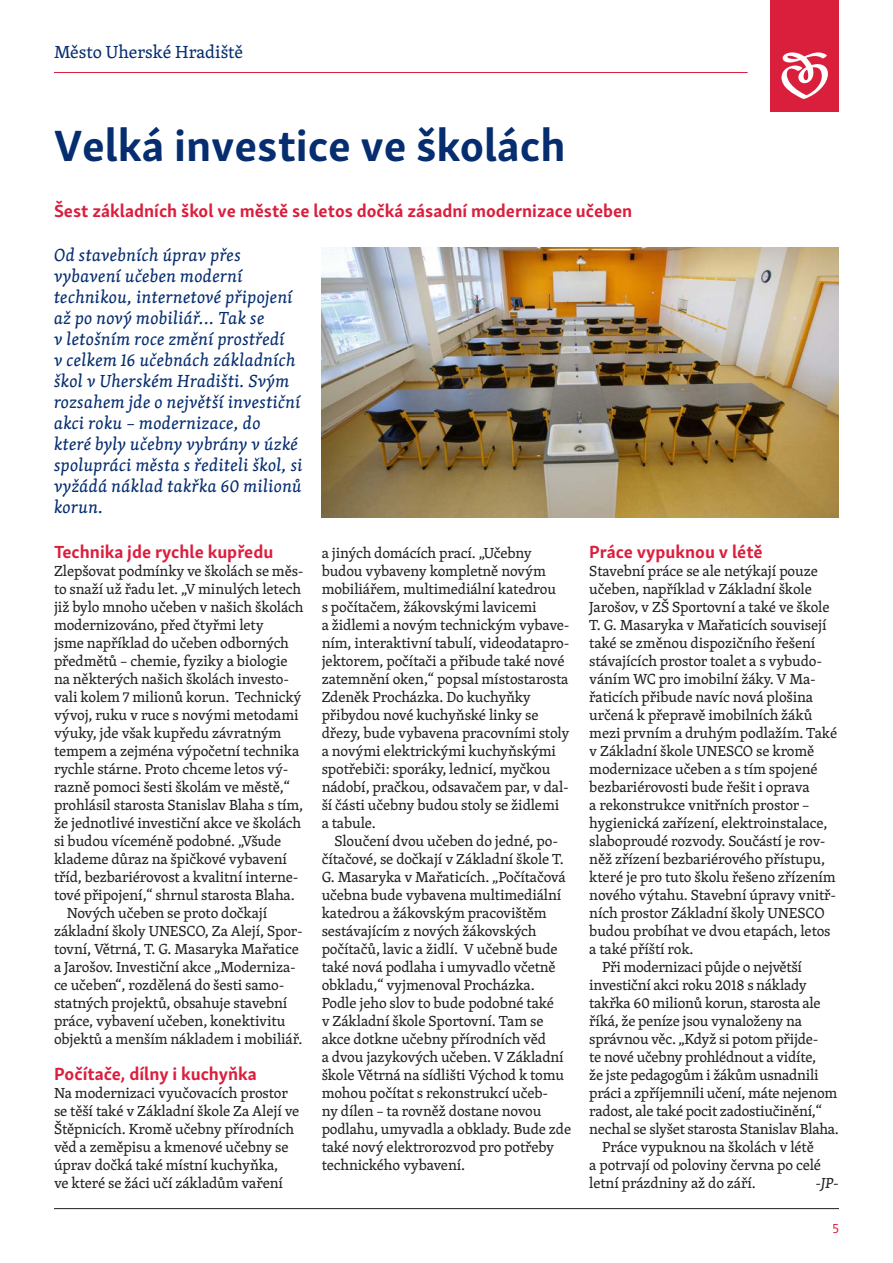
<style>
.page{position:relative;width:893px;height:1263px;background:#fff}
.page>*{position:absolute;margin:0;border:0;box-sizing:border-box;transform-origin:0 0}
.Nadpis{font:700 45px "Skolar Sans Latn";color:#052d6f}
.Zakladni_text{font:italic 18px/21px "Skolar Latin";letter-spacing:.025em;color:#052d6f}
.Podnadpis_červený{font:700 18px "Skolar Sans Latn";color:#da1f3d}
.Název_strany{font:18px "Skolar Latin";color:#052d6f}
.Zakladni_text-2{font:15px/18px "Skolar Latin";letter-spacing:-.01em;color:#231f20}
.Podnadpis_červený-2{font:15px/18px "Skolar Latin";letter-spacing:-.01em;color:#231f20}
.Zakladni_text-3{font:italic 15px "Skolar Latin";color:#231f20}
.t1{font:13.5px "Skolar Sans Latn";color:#da1f3d}
</style>
<div class="page">
<hr style="left:54px;top:72px;width:694px;height:1px;background:#da1f3d">
<div style="left:770px;top:0;width:69px;height:111px;background:#da1f3d"></div>
<hr style="left:54px;top:1208px;width:785px;height:1px;background:#231f20">
<svg style="left:781px;top:52px;width:47px;height:47px"></svg>
<img style="left:322px;top:247px;width:517px;height:270px">
<p class="Název_strany" style="left:54px;top:38px;width:191px">Město Uherské Hradiště</p>
<p class="Nadpis" style="left:54px;top:109px;width:513px">Velká investice ve školách</p>
<p class="Podnadpis_červený" style="left:54px;top:196px;width:580px">Šest základních škol ve městě se letos dočká zásadní modernizace učeben</p>
<p class="Zakladni_text" style="left:54px;top:244px;width:250px">Od stavebních úprav přes vybavení učeben moderní technikou, internetové připojení až po nový mobiliář... Tak se<br>v letošním roce změní prostředí<br>v celkem 16 učebnách základních škol v Uherském Hradišti. Svým rozsahem jde o největší investiční akci roku – modernizace, do<br>které byly učebny vybrány v úzké spolupráci města s řediteli škol, si vyžádá náklad takřka 60 milionů korun.</p>
<p class="Podnadpis_červený" style="left:54px;top:537px;width:221px">Technika jde rychle kupředu</p>
<p class="Podnadpis_červený-2" style="left:54px;top:562px;width:251px">Zlepšovat podmínky ve školách se měs&shy;to snaží už řadu let. „V minulých letech již bylo mnoho učeben v našich školách modernizováno, před čtyřmi lety<br>jsme například do učeben odborných předmětů – chemie, fyziky a biologie na některých našich školách investo&shy;vali kolem 7 milionů korun. Technický vývoj, ruku v ruce s novými metodami výuky, jde však kupředu závratným tempem a zejména výpočetní technika rychle stárne. Proto chceme letos vý&shy;razně pomoci šesti školám ve městě,“ prohlásil starosta Stanislav Blaha s tím, že jednotlivé investiční akce ve školách si budou víceméně podobné. „Všude klademe důraz na špičkové vybavení tříd, bezbariérovost a kvalitní interne&shy;tové připojení,“ shrnul starosta Blaha.</p>
<p class="Zakladni_text-2" style="left:54px;top:904px;width:250px;text-indent:13px">Nových učeben se proto dočkají základní školy UNESCO, Za Alejí, Spor&shy;tovní, Větrná, T. G. Masaryka Mařatice a Jarošov. Investiční akce „Moderniza&shy;ce učeben“, rozdělená do šesti samo&shy;statných projektů, obsahuje stavební práce, vybavení učeben, konektivitu objektů a menším nákladem i mobiliář.</p>
<p class="Podnadpis_červený" style="left:54px;top:1059px;width:204px">Počítače, dílny i kuchyňka</p>
<p class="Zakladni_text-2" style="left:54px;top:1084px;width:247px">Na modernizaci vyučovacích prostor se těší také v Základní škole Za Alejí ve Štěpnicích. Kromě učebny přírodních věd a zeměpisu a kmenové učebny se úprav dočká také místní kuchyňka,<br>ve které se žáci učí základům vaření</p>
<p class="Zakladni_text-2" style="left:322px;top:544px;width:249px">a jiných domácích prací. „Učebny budou vybaveny kompletně novým mobiliářem, multimediální katedrou<br>s počítačem, žákovskými lavicemi<br>a židlemi a novým technickým vybave&shy;ním, interaktivní tabulí, videodatapro&shy;jektorem, počítači a přibude také nové zatemnění oken,“ popsal místostarosta Zdeněk Procházka. Do kuchyňky přibydou nové kuchyňské linky se dřezy, bude vybavena pracovními stoly a novými elektrickými kuchyňskými spotřebiči: sporáky, lednicí, myčkou nádobí, pračkou, odsavačem par, v dal&shy;ší části učebny budou stoly se židlemi a tabule.</p>
<p class="Zakladni_text-2" style="left:322px;top:832px;width:251px;text-indent:13px">Sloučení dvou učeben do jedné, po&shy;čítačové, se dočkají v Základní škole T.<br>G. Masaryka v Mařaticích. „Počítačová učebna bude vybavena multimediální katedrou a žákovským pracovištěm sestávajícím z nových žákovských počítačů, lavic a židlí. V učebně bude také nová podlaha i umyvadlo včetně obkladu,“ vyjmenoval Procházka.<br>Podle jeho slov to bude podobné také<br>v Základní škole Sportovní. Tam se akce dotkne učebny přírodních věd<br>a dvou jazykových učeben. V Základní škole Větrná na sídlišti Východ k tomu mohou počítat s rekonstrukcí učeb-<br>ny dílen – ta rovněž dostane novou podlahu, umyvadla a obklady. Bude zde také nový elektrorozvod pro potřeby technického vybavení.</p>
<p class="Podnadpis_červený" style="left:589px;top:537px;width:175px">Práce vypuknou v létě</p>
<p class="Zakladni_text-2" style="left:589px;top:562px;width:249px">Stavební práce se ale netýkají pouze učeben, například v Základní škole Jarošov, v ZŠ Sportovní a také ve škole T. G. Masaryka v Mařaticích souvisejí také se změnou dispozičního řešení stávajících prostor toalet a s vybudo&shy;váním WC pro imobilní žáky. V Ma&shy;řaticích přibude navíc nová plošina určená k přepravě imobilních žáků mezi prvním a druhým podlažím. Také v Základní škole UNESCO se kromě modernizace učeben a s tím spojené bezbariérovosti bude řešit i oprava<br>a rekonstrukce vnitřních prostor – hygienická zařízení, elektroinstalace, slaboproudé rozvody. Součástí je rov&shy;něž zřízení bezbariérového přístupu, které je pro tuto školu řešeno zřízením nového výtahu. Stavební úpravy vnitř&shy;ních prostor Základní školy UNESCO budou probíhat ve dvou etapách, letos a také příští rok.</p>
<p class="Zakladni_text-2" style="left:589px;top:958px;width:251px;text-indent:13px">Při modernizaci půjde o největší investiční akci roku 2018 s náklady takřka 60 milionů korun, starosta ale říká, že peníze jsou vynaloženy na správnou věc. „Když si potom přijde-<br>te nové učebny prohlédnout a vidíte,<br>že jste pedagogům i žákům usnadnili práci a zpříjemnili učení, máte nejenom radost, ale také pocit zadostiučinění,“ nechal se slyšet starosta Stanislav Blaha.</p>
<p class="Zakladni_text-2" style="left:589px;top:1138px;width:233px;text-indent:13px">Práce vypuknou na školách v létě a potrvají od poloviny června po celé letní prázdniny až do září.</p>
<p class="Zakladni_text-3" style="left:815px;top:1172px;width:25px">-JP-</p>
<p class="t1" style="left:832px;top:1218px;width:8px">5</p>
</div>
